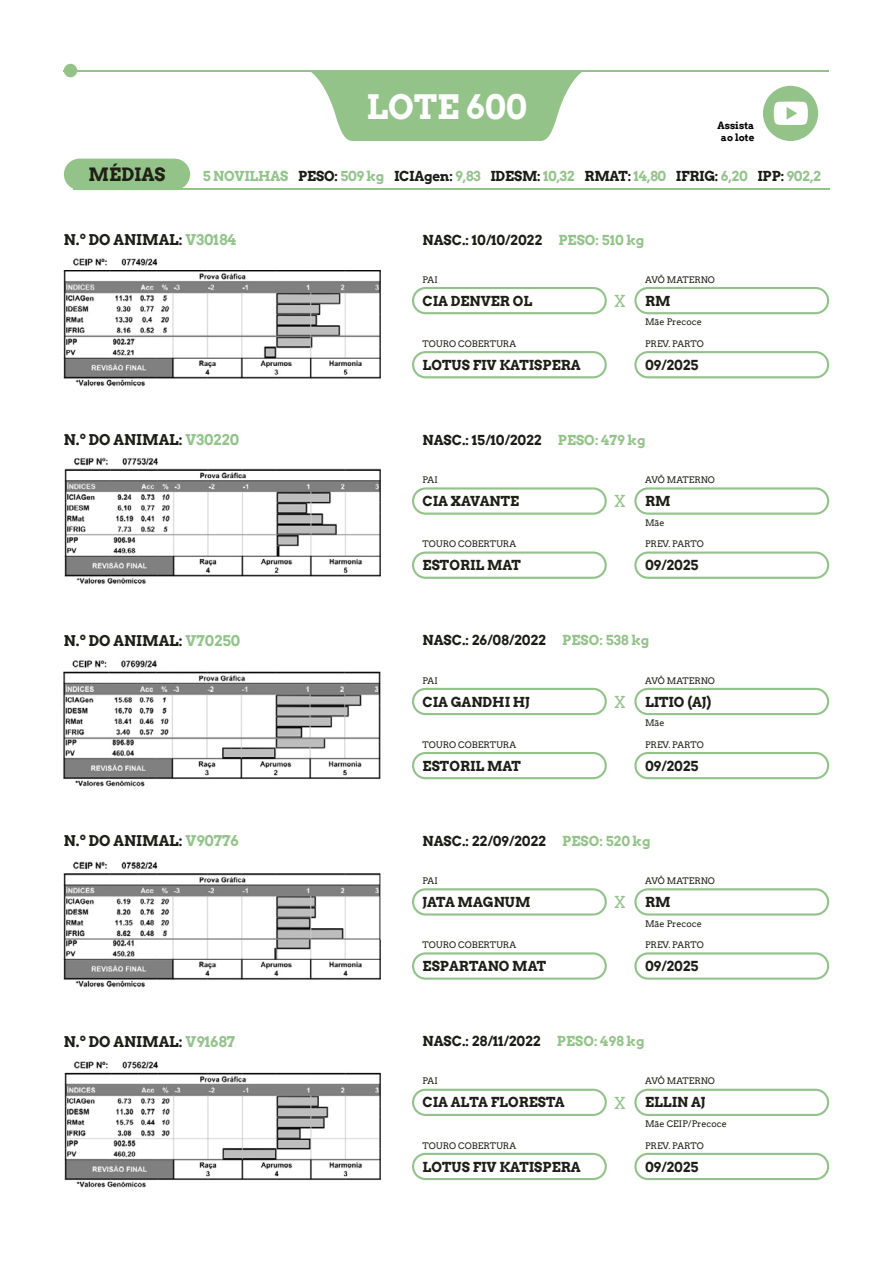
<style>
.page{position:relative;width:893px;height:1263px;background:#fff}
.page>*{position:absolute;margin:0;border:0;box-sizing:border-box;transform-origin:0 0}
.t1{font:700 33px "Arvo";color:#fff}
.t2{font:700 18px "Arvo";color:#202114}
.t3{font:700 14.55px "Arvo";color:#1d1f16}
.t4{font:700 13.5px "Arvo";color:#1d1f16}
.t5{font:700 13.5px "Arvo";color:#1c1c16}
.t6{font:700 13.5px "Arvo";letter-spacing:-.015em;color:#93c38b}
.t7{font:700 9.9px/11.9px "Arvo";color:#000;text-align:center}
.t8{font:9px "Arvo";color:#1d1f16}
.s1{color:#1c1c16}
.s2{color:#93c38b}
.s3{color:#94c38a}
.s4{font-weight:400;font-size:16.5px;color:#93c38b}
</style>
<div class="page">
<img style="left:64px;top:258px;width:317px;height:129px">
<div style="left:412px;top:287px;width:195px;height:27px;border:2px solid #93c38b;border-radius:13px"></div>
<div style="left:412px;top:351px;width:195px;height:27px;border:2px solid #93c38b;border-radius:13px"></div>
<div style="left:634px;top:287px;width:195px;height:27px;border:2px solid #93c38b;border-radius:13px"></div>
<div style="left:634px;top:351px;width:195px;height:27px;border:2px solid #93c38b;border-radius:13px"></div>
<img style="left:64px;top:457px;width:317px;height:128px">
<div style="left:412px;top:487px;width:195px;height:28px;border:2px solid #93c38b;border-radius:13px"></div>
<div style="left:412px;top:551px;width:195px;height:28px;border:2px solid #93c38b;border-radius:13px"></div>
<div style="left:634px;top:487px;width:195px;height:28px;border:2px solid #93c38b;border-radius:13px"></div>
<div style="left:634px;top:551px;width:195px;height:28px;border:2px solid #93c38b;border-radius:13px"></div>
<img style="left:64px;top:660px;width:317px;height:127px">
<div style="left:412px;top:688px;width:195px;height:27px;border:2px solid #93c38b;border-radius:13px"></div>
<div style="left:412px;top:752px;width:195px;height:27px;border:2px solid #93c38b;border-radius:13px"></div>
<div style="left:634px;top:688px;width:195px;height:27px;border:2px solid #93c38b;border-radius:13px"></div>
<div style="left:634px;top:752px;width:195px;height:27px;border:2px solid #93c38b;border-radius:13px"></div>
<img style="left:64px;top:861px;width:317px;height:127px">
<div style="left:412px;top:888px;width:195px;height:27px;border:2px solid #93c38b;border-radius:13px"></div>
<div style="left:412px;top:952px;width:195px;height:28px;border:2px solid #93c38b;border-radius:13px"></div>
<div style="left:634px;top:888px;width:195px;height:27px;border:2px solid #93c38b;border-radius:13px"></div>
<div style="left:634px;top:952px;width:195px;height:28px;border:2px solid #93c38b;border-radius:13px"></div>
<img style="left:64px;top:1061px;width:317px;height:127px">
<div style="left:412px;top:1089px;width:195px;height:27px;border:2px solid #93c38b;border-radius:13px"></div>
<div style="left:412px;top:1153px;width:195px;height:27px;border:2px solid #93c38b;border-radius:13px"></div>
<div style="left:634px;top:1089px;width:195px;height:27px;border:2px solid #93c38b;border-radius:13px"></div>
<div style="left:634px;top:1153px;width:195px;height:27px;border:2px solid #93c38b;border-radius:13px"></div>
<hr style="left:73px;top:189px;width:756px;height:1px;background:#94c38a">
<hr style="left:64px;top:70px;width:765px;height:1px;background:#94c38a">
<div style="left:64px;top:64px;width:13px;height:13px;background:#94c38a;border-radius:50%"></div>
<svg style="left:309px;top:71px;width:275px;height:70px"></svg>
<div style="left:64px;top:159px;width:126px;height:31px;background:#94c38a;border-radius:16px"></div>
<div style="left:763px;top:86px;width:55px;height:55px;background:#94c38a;border-radius:50%"></div>
<svg style="left:774px;top:102px;width:34px;height:23px"></svg>
<h1 class="t1" style="left:366px;top:86px;width:162px">LOTE 600</h1>
<p class="t7" style="left:717px;top:119px;width:38px">Assista ao lote</p>
<h2 class="t2" style="left:89px;top:163px;width:78px">MÉDIAS</h2>
<h3 class="t6" style="left:203px;top:168px;width:619px">5 NOVILHAS <span class="s1">PESO:</span> 509 kg <span class="s1">ICIAgen:</span> 9,83 <span class="s1">IDESM:</span> 10,32 <span class="s1">RMAT:</span> 14,80 <span class="s1">IFRIG:</span> 6,20 <span class="s1">IPP:</span> 902,2</h3>
<h3 class="t3" style="left:64px;top:231px;width:174px">N.º DO ANIMAL: <span class="s2">V30184</span></h3>
<h3 class="t5" style="left:423px;top:231px;width:223px">NASC.: 10/10/2022 <span class="s3">PESO: 510 kg</span></h3>
<p class="t8" style="left:423px;top:274px;width:17px">PAI</p>
<h3 class="t4" style="left:423px;top:292px;width:111px">CIA DENVER OL</h3>
<p class="t8" style="left:423px;top:338px;width:95px">TOURO COBERTURA</p>
<p class="t8" style="left:645px;top:274px;width:71px">AVÔ MATERNO</p>
<p class="t8" style="left:645px;top:317px;width:59px">Mãe Precoce</p>
<p class="t8" style="left:645px;top:338px;width:60px">PREV. PARTO</p>
<h3 class="t4" style="left:613px;top:292px;width:59px"><span class="s4">X</span> RM</h3>
<h3 class="t4" style="left:423px;top:356px;width:160px">LOTUS FIV KATISPERA</h3>
<h3 class="t4" style="left:645px;top:356px;width:55px">09/2025</h3>
<h3 class="t3" style="left:64px;top:431px;width:177px">N.º DO ANIMAL: <span class="s2">V30220</span></h3>
<h3 class="t5" style="left:423px;top:432px;width:224px">NASC.: 15/10/2022 <span class="s3">PESO: 479 kg</span></h3>
<p class="t8" style="left:423px;top:474px;width:17px">PAI</p>
<h3 class="t4" style="left:423px;top:493px;width:98px">CIA XAVANTE</h3>
<p class="t8" style="left:423px;top:539px;width:95px">TOURO COBERTURA</p>
<p class="t8" style="left:645px;top:474px;width:71px">AVÔ MATERNO</p>
<p class="t8" style="left:645px;top:517px;width:21px">Mãe</p>
<p class="t8" style="left:645px;top:539px;width:60px">PREV. PARTO</p>
<h3 class="t4" style="left:613px;top:493px;width:59px"><span class="s4">X</span> RM</h3>
<h3 class="t4" style="left:423px;top:557px;width:100px">ESTORIL MAT</h3>
<h3 class="t4" style="left:645px;top:557px;width:55px">09/2025</h3>
<h3 class="t3" style="left:64px;top:631px;width:178px">N.º DO ANIMAL: <span class="s2">V70250</span></h3>
<h3 class="t5" style="left:423px;top:632px;width:228px">NASC.: 26/08/2022 <span class="s3">PESO: 538 kg</span></h3>
<p class="t8" style="left:423px;top:675px;width:17px">PAI</p>
<h3 class="t4" style="left:423px;top:693px;width:109px">CIA GANDHI HJ</h3>
<p class="t8" style="left:423px;top:739px;width:95px">TOURO COBERTURA</p>
<p class="t8" style="left:645px;top:675px;width:71px">AVÔ MATERNO</p>
<p class="t8" style="left:645px;top:718px;width:21px">Mãe</p>
<p class="t8" style="left:645px;top:739px;width:60px">PREV. PARTO</p>
<h3 class="t4" style="left:613px;top:693px;width:99px"><span class="s4">X</span> LITIO (AJ)</h3>
<h3 class="t4" style="left:423px;top:757px;width:100px">ESTORIL MAT</h3>
<h3 class="t4" style="left:645px;top:757px;width:55px">09/2025</h3>
<h3 class="t3" style="left:64px;top:832px;width:176px">N.º DO ANIMAL: <span class="s2">V90776</span></h3>
<h3 class="t5" style="left:423px;top:832px;width:230px">NASC.: 22/09/2022 <span class="s3">PESO: 520 kg</span></h3>
<p class="t8" style="left:423px;top:875px;width:17px">PAI</p>
<h3 class="t4" style="left:423px;top:894px;width:109px">JATA MAGNUM</h3>
<p class="t8" style="left:423px;top:939px;width:95px">TOURO COBERTURA</p>
<p class="t8" style="left:645px;top:875px;width:71px">AVÔ MATERNO</p>
<p class="t8" style="left:645px;top:918px;width:59px">Mãe Precoce</p>
<p class="t8" style="left:645px;top:939px;width:60px">PREV. PARTO</p>
<h3 class="t4" style="left:613px;top:894px;width:59px"><span class="s4">X</span> RM</h3>
<h3 class="t4" style="left:423px;top:958px;width:125px">ESPARTANO MAT</h3>
<h3 class="t4" style="left:645px;top:958px;width:55px">09/2025</h3>
<h3 class="t3" style="left:64px;top:1032px;width:173px">N.º DO ANIMAL: <span class="s2">V91687</span></h3>
<h3 class="t5" style="left:423px;top:1033px;width:223px">NASC.: 28/11/2022 <span class="s3">PESO: 498 kg</span></h3>
<p class="t8" style="left:423px;top:1076px;width:17px">PAI</p>
<h3 class="t4" style="left:423px;top:1094px;width:144px">CIA ALTA FLORESTA</h3>
<p class="t8" style="left:423px;top:1140px;width:95px">TOURO COBERTURA</p>
<p class="t8" style="left:645px;top:1076px;width:71px">AVÔ MATERNO</p>
<p class="t8" style="left:645px;top:1118px;width:84px">Mãe CEIP/Precoce</p>
<p class="t8" style="left:645px;top:1140px;width:60px">PREV. PARTO</p>
<h3 class="t4" style="left:613px;top:1094px;width:93px"><span class="s4">X</span> ELLIN AJ</h3>
<h3 class="t4" style="left:423px;top:1158px;width:160px">LOTUS FIV KATISPERA</h3>
<h3 class="t4" style="left:645px;top:1158px;width:55px">09/2025</h3>
</div>
